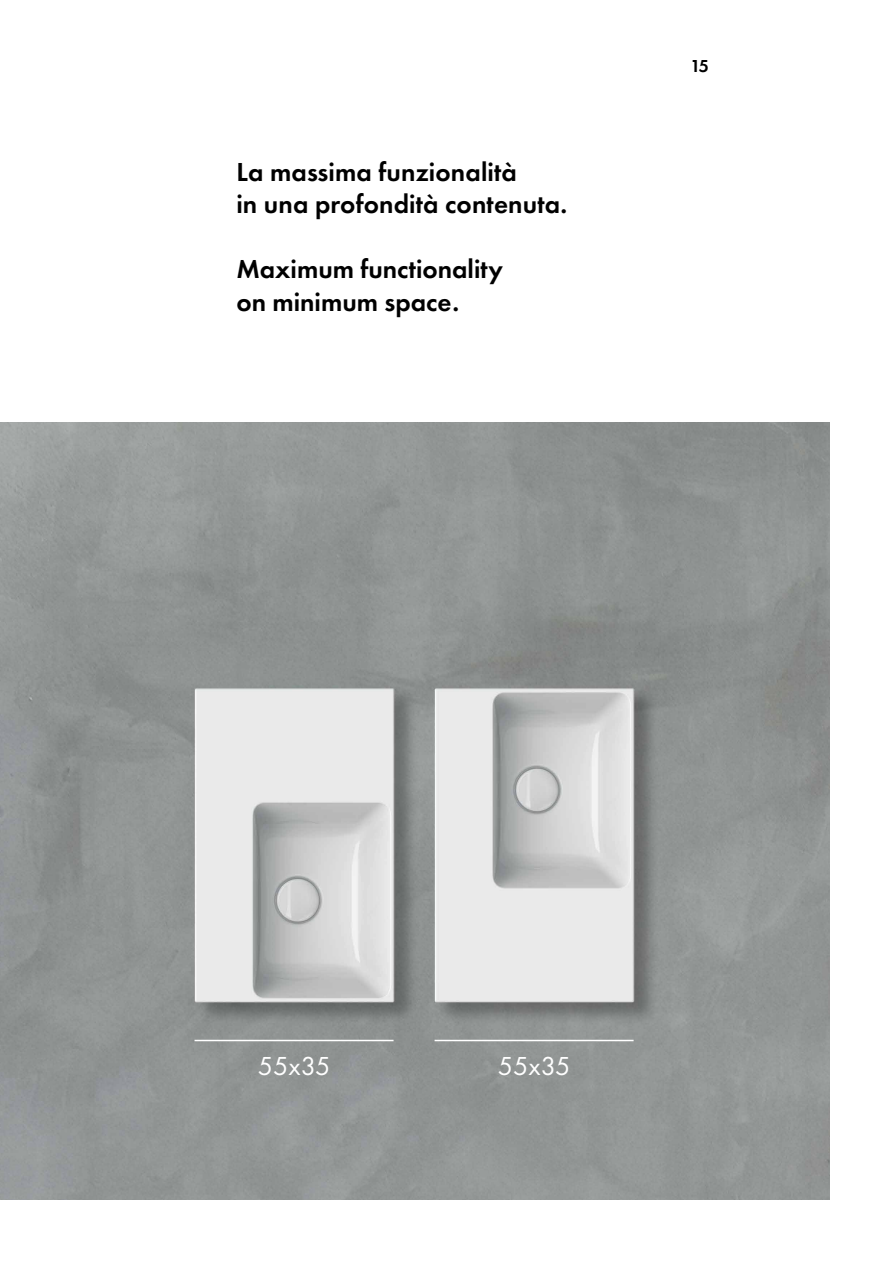
<style>
.page{position:relative;width:893px;height:1263px;background:#fff}
.page>*{position:absolute;margin:0;border:0;box-sizing:border-box;transform-origin:0 0}
.t1{font:600 27px/32.4px "Futura PT";letter-spacing:.005em;color:#000}
.t2{font:27px "Futura PT";color:#fff}
.t3{font:600 18px "Futura PT";color:#000}
</style>
<div class="page">
<img style="left:0;top:422px;width:829px;height:777px">
<hr style="left:195px;top:1040px;width:199px;height:1px;background:#fff">
<hr style="left:435px;top:1040px;width:199px;height:1px;background:#fff">
<p class="t1" style="left:236px;top:156px;width:332px">La massima funzionalità<br>in una profondità contenuta.</p>
<p class="t1" style="left:236px;top:253px;width:268px">Maximum functionality on minimum space.</p>
<p class="t3" style="left:691px;top:54px;width:20px">15</p>
<p class="t2" style="left:258px;top:1049px;width:74px">55x35</p>
<p class="t2" style="left:498px;top:1049px;width:74px">55x35</p>
</div>
